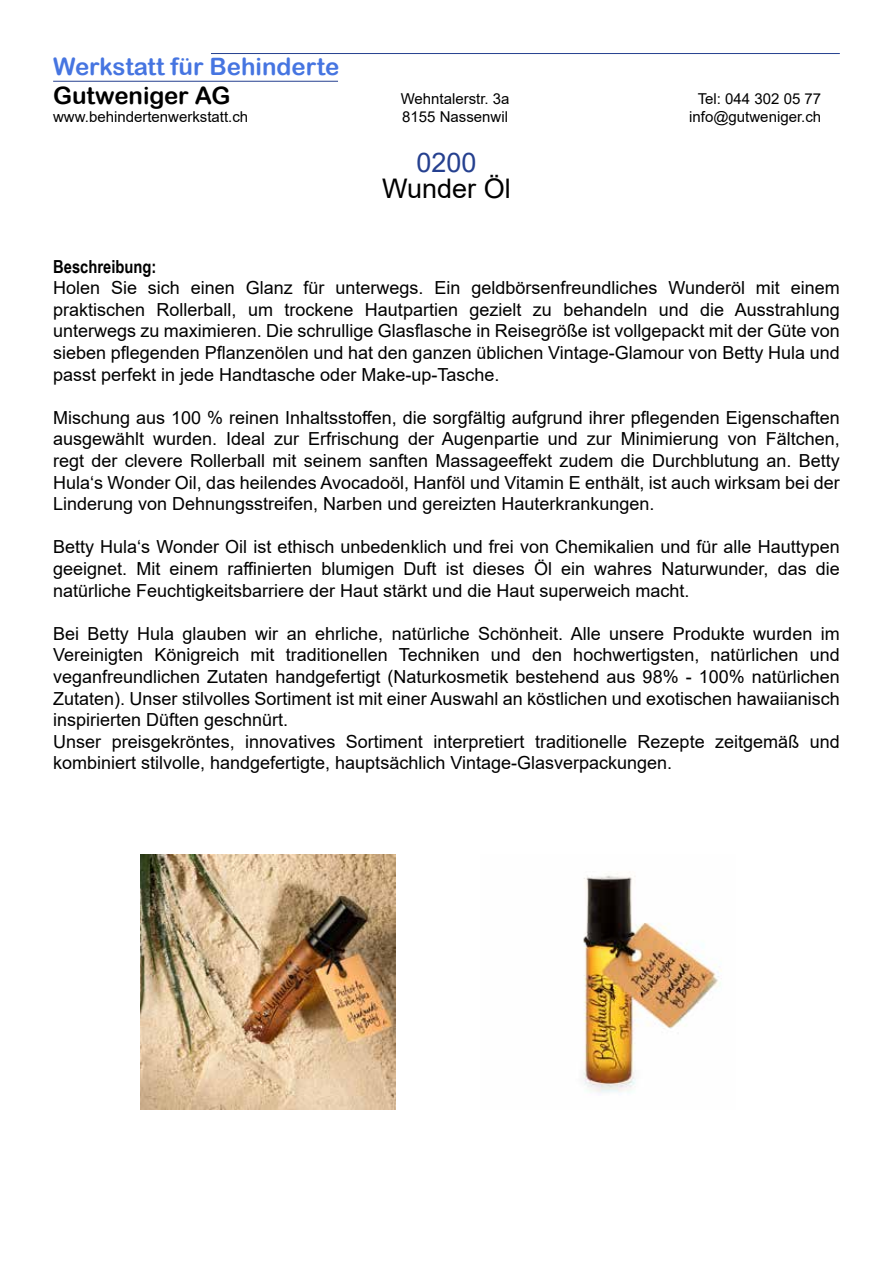
<style>
.page{position:relative;width:893px;height:1263px;background:#fff}
.page>*{position:absolute;margin:0;border:0;box-sizing:border-box;transform-origin:0 0}
.t1{font:27px "Arial";color:#000}
.t2{font:27px "Arial";color:#25408f}
.t3{font:24px "Arial Rounded MT Bold";color:#4675e1}
.t4{font:24px "Arial Rounded MT Bold";color:#000}
.t5{font:18px/21.6px "Arial";color:#000;text-align:justify}
.t6{font:700 18px "Arial Narrow";color:#000}
.t7{font:15px "Arial";color:#000}
</style>
<div class="page">
<hr style="left:211px;top:53px;width:629px;height:1px;background:#25408f">
<hr style="left:53px;top:81px;width:285px;height:1px;background:#25408f">
<img style="left:140px;top:855px;width:255px;height:255px">
<img style="left:583px;top:873px;width:139px;height:220px">
<h2 class="t3" style="left:53px;top:52px;width:288px">Werkstatt für Behinderte</h2>
<h2 class="t4" style="left:53px;top:81px;width:179px">Gutweniger AG</h2>
<p class="t7" style="left:401px;top:88px;width:110px">Wehntalerstr. 3a</p>
<p class="t7" style="left:698px;top:88px;width:125px">Tel: 044 302 05 77</p>
<p class="t7" style="left:53px;top:106px;width:197px">www.behindertenwerkstatt.ch</p>
<p class="t7" style="left:402px;top:106px;width:107px">8155 Nassenwil</p>
<p class="t7" style="left:689px;top:106px;width:133px">info@gutweniger.ch</p>
<h1 class="t2" style="left:416px;top:144px;width:62px">0200</h1>
<h1 class="t1" style="left:382px;top:170px;width:130px">Wunder Öl</h1>
<p class="t6" style="left:53px;top:253px;width:105px">Beschreibung:</p>
<p class="t5" style="left:53px;top:277px;width:788px">Holen Sie sich einen Glanz für unterwegs. Ein geldbörsenfreundliches Wunderöl mit einem praktischen Rollerball, um trockene Hautpartien gezielt zu behandeln und die Ausstrahlung unterwegs zu maximieren. Die schrullige Glasflasche in Reisegröße ist vollgepackt mit der Güte von sieben pflegenden Pflanzenölen und hat den ganzen üblichen Vintage-Glamour von Betty Hula und passt perfekt in jede Handtasche oder Make-up-Tasche.</p>
<p class="t5" style="left:53px;top:406px;width:788px">Mischung aus 100 % reinen Inhaltsstoffen, die sorgfältig aufgrund ihrer pflegenden Eigenschaften ausgewählt wurden. Ideal zur Erfrischung der Augenpartie und zur Minimierung von Fältchen, regt der clevere Rollerball mit seinem sanften Massageeffekt zudem die Durchblutung an. Betty Hula‘s Wonder Oil, das heilendes Avocadoöl, Hanföl und Vitamin E enthält, ist auch wirksam bei der Linderung von Dehnungsstreifen, Narben und gereizten Hauterkrankungen.</p>
<p class="t5" style="left:53px;top:536px;width:788px">Betty Hula‘s Wonder Oil ist ethisch unbedenklich und frei von Chemikalien und für alle Hauttypen geeignet. Mit einem raffinierten blumigen Duft ist dieses Öl ein wahres Naturwunder, das die natürliche Feuchtigkeitsbarriere der Haut stärkt und die Haut superweich macht.</p>
<p class="t5" style="left:53px;top:622px;width:788px;text-align:left">Bei Betty Hula glauben wir an ehrliche, natürliche Schönheit. Alle unsere Produkte wurden im Vereinigten Königreich mit traditionellen Techniken und den hochwertigsten, natürlichen und veganfreundlichen Zutaten handgefertigt (Naturkosmetik bestehend aus 98% - 100% natürlichen Zutaten). Unser stilvolles Sortiment ist mit einer Auswahl an köstlichen und exotischen hawaiianisch inspirierten Düften geschnürt.<br>Unser preisgekröntes, innovatives Sortiment interpretiert traditionelle Rezepte zeitgemäß und kombiniert stilvolle, handgefertigte, hauptsächlich Vintage-Glasverpackungen.</p>
</div>
